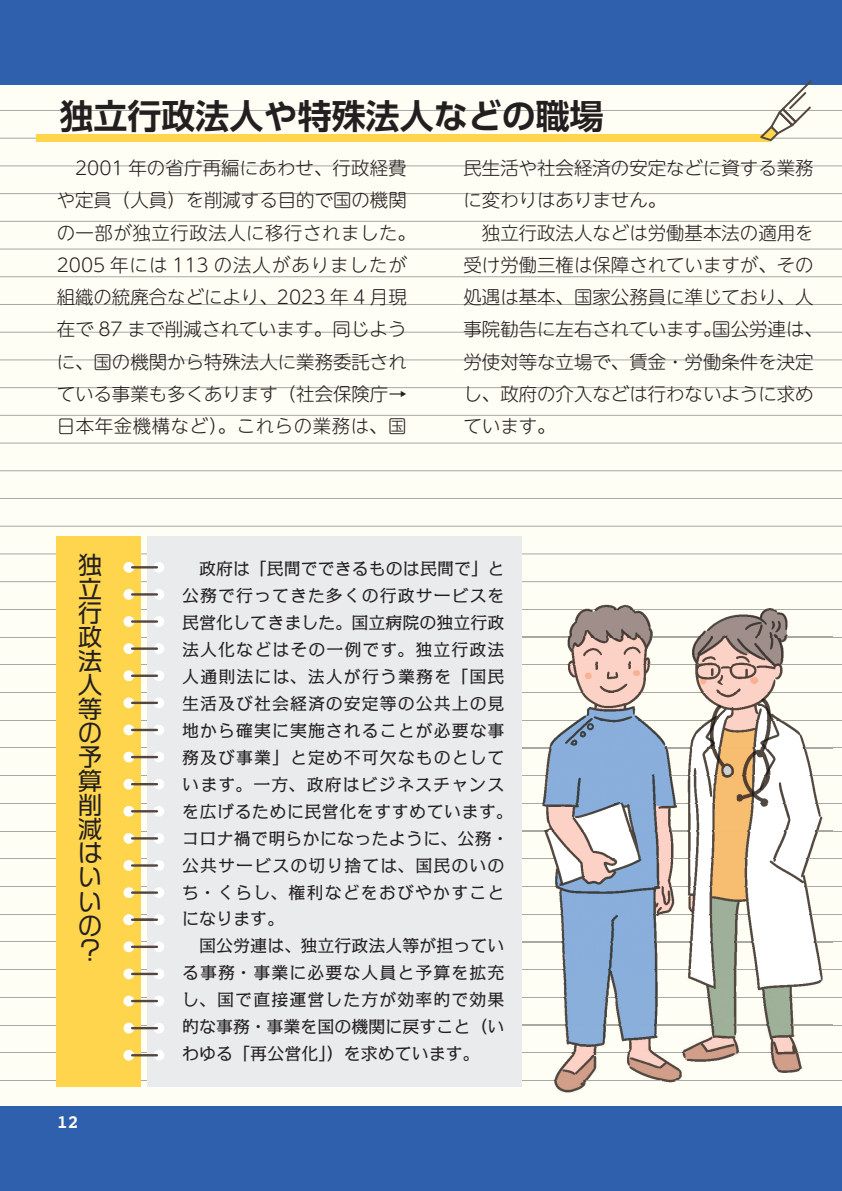
<style>
.page{position:relative;width:842px;height:1191px;background:#2f60ad}
.page>*{position:absolute;margin:0;border:0;box-sizing:border-box;transform-origin:0 0}
.t1{font:700 34px "UD Shin Go Pro De";color:#231f20}
.t2{font:24px/24px "VDL Logona Regular";color:#231f20;text-align:justify}
.t3{font:300 18.4px/32.2px "UD Shin M Go Pro";color:#231f20}
.t4{font:700 18.4px "Courier";color:#fffef4}
.t5{font:17px/27px "Kakumin Pro";letter-spacing:.055em;color:#231f20}
</style>
<div class="page">
<div style="left:0;top:85px;width:842px;height:1021px;background:#fffef4"></div>
<hr style="left:0;top:110px;width:842px;height:1px;background:#a8a8a5">
<hr style="left:0;top:138px;width:842px;height:1px;background:#a8a8a5">
<hr style="left:0;top:166px;width:842px;height:1px;background:#a8a8a5">
<hr style="left:0;top:193px;width:842px;height:1px;background:#a8a8a5">
<hr style="left:0;top:221px;width:842px;height:1px;background:#a8a8a5">
<hr style="left:0;top:249px;width:842px;height:1px;background:#a8a8a5">
<hr style="left:0;top:276px;width:842px;height:1px;background:#a8a8a5">
<hr style="left:0;top:304px;width:842px;height:1px;background:#a8a8a5">
<hr style="left:0;top:332px;width:842px;height:1px;background:#a8a8a5">
<hr style="left:0;top:359px;width:842px;height:1px;background:#a8a8a5">
<hr style="left:0;top:387px;width:842px;height:1px;background:#a8a8a5">
<hr style="left:0;top:415px;width:842px;height:1px;background:#a8a8a5">
<hr style="left:0;top:443px;width:842px;height:1px;background:#a8a8a5">
<hr style="left:0;top:470px;width:842px;height:1px;background:#a8a8a5">
<hr style="left:0;top:498px;width:842px;height:1px;background:#a8a8a5">
<hr style="left:0;top:526px;width:842px;height:1px;background:#a8a8a5">
<hr style="left:0;top:553px;width:842px;height:1px;background:#a8a8a5">
<hr style="left:0;top:581px;width:842px;height:1px;background:#a8a8a5">
<hr style="left:0;top:609px;width:842px;height:1px;background:#a8a8a5">
<hr style="left:0;top:637px;width:842px;height:1px;background:#a8a8a5">
<hr style="left:0;top:664px;width:842px;height:1px;background:#a8a8a5">
<hr style="left:0;top:692px;width:842px;height:1px;background:#a8a8a5">
<hr style="left:0;top:720px;width:842px;height:1px;background:#a8a8a5">
<hr style="left:0;top:748px;width:842px;height:1px;background:#a8a8a5">
<hr style="left:0;top:775px;width:842px;height:1px;background:#a8a8a5">
<hr style="left:0;top:803px;width:842px;height:1px;background:#a8a8a5">
<hr style="left:0;top:831px;width:842px;height:1px;background:#a8a8a5">
<hr style="left:0;top:858px;width:842px;height:1px;background:#a8a8a5">
<hr style="left:0;top:886px;width:842px;height:1px;background:#a8a8a5">
<hr style="left:0;top:914px;width:842px;height:1px;background:#a8a8a5">
<hr style="left:0;top:941px;width:842px;height:1px;background:#a8a8a5">
<hr style="left:0;top:969px;width:842px;height:1px;background:#a8a8a5">
<hr style="left:0;top:997px;width:842px;height:1px;background:#a8a8a5">
<hr style="left:0;top:1025px;width:842px;height:1px;background:#a8a8a5">
<hr style="left:0;top:1052px;width:842px;height:1px;background:#a8a8a5">
<hr style="left:0;top:1080px;width:842px;height:1px;background:#a8a8a5">
<img style="left:510px;top:604px;width:322px;height:489px">
<img style="left:522px;top:609px;width:310px;height:1px">
<img style="left:522px;top:637px;width:310px;height:1px">
<img style="left:522px;top:664px;width:310px;height:1px">
<img style="left:522px;top:692px;width:310px;height:1px">
<img style="left:522px;top:720px;width:310px;height:1px">
<img style="left:522px;top:748px;width:310px;height:1px">
<img style="left:522px;top:775px;width:310px;height:1px">
<img style="left:522px;top:803px;width:310px;height:1px">
<img style="left:522px;top:831px;width:310px;height:1px">
<img style="left:522px;top:858px;width:310px;height:1px">
<img style="left:522px;top:886px;width:310px;height:1px">
<img style="left:522px;top:914px;width:310px;height:1px">
<img style="left:522px;top:941px;width:310px;height:1px">
<img style="left:522px;top:969px;width:310px;height:1px">
<img style="left:522px;top:997px;width:310px;height:1px">
<img style="left:522px;top:1025px;width:310px;height:1px">
<img style="left:522px;top:1052px;width:310px;height:1px">
<img style="left:522px;top:1080px;width:310px;height:1px">
<div style="left:147px;top:536px;width:375px;height:550px;background:#e9ebec"></div>
<div style="left:57px;top:536px;width:84px;height:550px;background:#fed54d"></div>
<div style="left:154px;top:562px;width:10px;height:11px;background:#fff;border-radius:50%"></div>
<div style="left:154px;top:589px;width:10px;height:11px;background:#fff;border-radius:50%"></div>
<div style="left:154px;top:616px;width:10px;height:11px;background:#fff;border-radius:50%"></div>
<div style="left:154px;top:643px;width:10px;height:11px;background:#fff;border-radius:50%"></div>
<div style="left:154px;top:670px;width:10px;height:11px;background:#fff;border-radius:50%"></div>
<div style="left:154px;top:697px;width:10px;height:11px;background:#fff;border-radius:50%"></div>
<div style="left:154px;top:724px;width:10px;height:11px;background:#fff;border-radius:50%"></div>
<div style="left:123px;top:562px;width:11px;height:11px;background:#fff;border-radius:50%"></div>
<div style="left:123px;top:589px;width:11px;height:11px;background:#fff;border-radius:50%"></div>
<div style="left:123px;top:616px;width:11px;height:11px;background:#fff;border-radius:50%"></div>
<div style="left:123px;top:643px;width:11px;height:11px;background:#fff;border-radius:50%"></div>
<div style="left:123px;top:670px;width:11px;height:11px;background:#fff;border-radius:50%"></div>
<svg style="left:123px;top:697px;width:11px;height:11px"></svg>
<div style="left:123px;top:724px;width:11px;height:11px;background:#fff;border-radius:50%"></div>
<hr style="left:132px;top:566px;width:25px;height:2px;background:#54473f">
<hr style="left:132px;top:593px;width:25px;height:2px;background:#54473f">
<hr style="left:132px;top:620px;width:25px;height:3px;background:#54473f">
<hr style="left:132px;top:647px;width:25px;height:3px;background:#54473f">
<hr style="left:132px;top:674px;width:25px;height:3px;background:#54473f">
<hr style="left:132px;top:701px;width:25px;height:3px;background:#54473f">
<hr style="left:132px;top:729px;width:25px;height:2px;background:#54473f">
<div style="left:154px;top:751px;width:10px;height:11px;background:#fff;border-radius:50%"></div>
<div style="left:154px;top:779px;width:10px;height:10px;background:#fff;border-radius:50%"></div>
<div style="left:154px;top:806px;width:10px;height:10px;background:#fff;border-radius:50%"></div>
<div style="left:154px;top:833px;width:10px;height:10px;background:#fff;border-radius:50%"></div>
<div style="left:154px;top:860px;width:10px;height:11px;background:#fff;border-radius:50%"></div>
<div style="left:154px;top:887px;width:10px;height:11px;background:#fff;border-radius:50%"></div>
<svg style="left:123px;top:751px;width:11px;height:11px"></svg>
<div style="left:123px;top:779px;width:11px;height:10px;background:#fff;border-radius:50%"></div>
<div style="left:123px;top:806px;width:11px;height:10px;background:#fff;border-radius:50%"></div>
<div style="left:123px;top:833px;width:11px;height:10px;background:#fff;border-radius:50%"></div>
<div style="left:123px;top:860px;width:11px;height:11px;background:#fff;border-radius:50%"></div>
<div style="left:123px;top:887px;width:11px;height:11px;background:#fff;border-radius:50%"></div>
<hr style="left:132px;top:756px;width:25px;height:2px;background:#54473f">
<hr style="left:132px;top:783px;width:25px;height:2px;background:#54473f">
<hr style="left:132px;top:810px;width:25px;height:2px;background:#54473f">
<hr style="left:132px;top:837px;width:25px;height:2px;background:#54473f">
<hr style="left:132px;top:864px;width:25px;height:2px;background:#54473f">
<hr style="left:132px;top:891px;width:25px;height:2px;background:#54473f">
<div style="left:154px;top:914px;width:10px;height:11px;background:#fff;border-radius:50%"></div>
<div style="left:154px;top:941px;width:10px;height:11px;background:#fff;border-radius:50%"></div>
<div style="left:154px;top:968px;width:10px;height:11px;background:#fff;border-radius:50%"></div>
<div style="left:154px;top:995px;width:10px;height:11px;background:#fff;border-radius:50%"></div>
<div style="left:154px;top:1022px;width:10px;height:11px;background:#fff;border-radius:50%"></div>
<div style="left:154px;top:1049px;width:10px;height:11px;background:#fff;border-radius:50%"></div>
<div style="left:123px;top:914px;width:11px;height:11px;background:#fff;border-radius:50%"></div>
<div style="left:123px;top:941px;width:11px;height:11px;background:#fff;border-radius:50%"></div>
<div style="left:123px;top:968px;width:11px;height:11px;background:#fff;border-radius:50%"></div>
<div style="left:123px;top:995px;width:11px;height:11px;background:#fff;border-radius:50%"></div>
<svg style="left:123px;top:1022px;width:11px;height:11px"></svg>
<svg style="left:123px;top:1049px;width:11px;height:11px"></svg>
<hr style="left:132px;top:918px;width:25px;height:3px;background:#54473f">
<hr style="left:132px;top:945px;width:25px;height:3px;background:#54473f">
<hr style="left:132px;top:972px;width:25px;height:3px;background:#54473f">
<hr style="left:132px;top:999px;width:25px;height:3px;background:#54473f">
<hr style="left:132px;top:1027px;width:25px;height:2px;background:#54473f">
<hr style="left:132px;top:1054px;width:25px;height:2px;background:#54473f">
<div style="left:37px;top:134px;width:734px;height:8px;background:#fed54d"></div>
<svg style="left:760px;top:80px;width:53px;height:61px"></svg>
<h1 class="t1" style="left:60px;top:89px;width:546px">独立行政法人や特殊法人などの職場</h1>
<p class="t3" style="left:57px;top:151px;width:361px">　2001 年の省庁再編にあわせ、行政経費や定員（人員）を削減する目的で国の機関の一部が独立行政法人に移行されました。<br>2005 年には 113 の法人がありましたが組織の統廃合などにより、2023 年 4 月現在で 87 まで削減されています。同じように、国の機関から特殊法人に業務委託されている事業も多くあります（社会保険庁→日本年金機構など）。これらの業務は、国</p>
<p class="t3" style="left:463px;top:151px;width:361px">民生活や社会経済の安定などに資する業務に変わりはありません。<br>　独立行政法人などは労働基本法の適用を受け労働三権は保障されていますが、その処遇は基本、国家公務員に準じており、人事院勧告に左右されています。国公労連は、労使対等な立場で、賃金・労働条件を決定し、政府の介入などは行わないように求めています。</p>
<h2 class="t2" style="left:78px;top:552px;width:25px">独立行政法人等の予算削減はいいの？</h2>
<p class="t5" style="left:182px;top:553px;width:332px">　政府は「民間でできるものは民間で」と公務で行ってきた多くの行政サービスを民営化してきました。国立病院の独立行政法人化などはその一例です。独立行政法人通則法には、法人が行う業務を「国民生活及び社会経済の安定等の公共上の見地から確実に実施されることが必要な事務及び事業」と定め不可欠なものとしています。一方、政府はビジネスチャンスを広げるために民営化をすすめています。コロナ禍で明らかになったように、公務・公共サービスの切り捨ては、国民のいのち・くらし、権利などをおびやかすことになります。<br>　国公労連は、独立行政法人等が担っている事務・事業に必要な人員と予算を拡充し、国で直接運営した方が効率的で効果的な事務・事業を国の機関に戻すこと（いわゆる「再公営化」）を求めています。</p>
<p class="t4" style="left:57px;top:1107px;width:24px">12</p>
</div>
